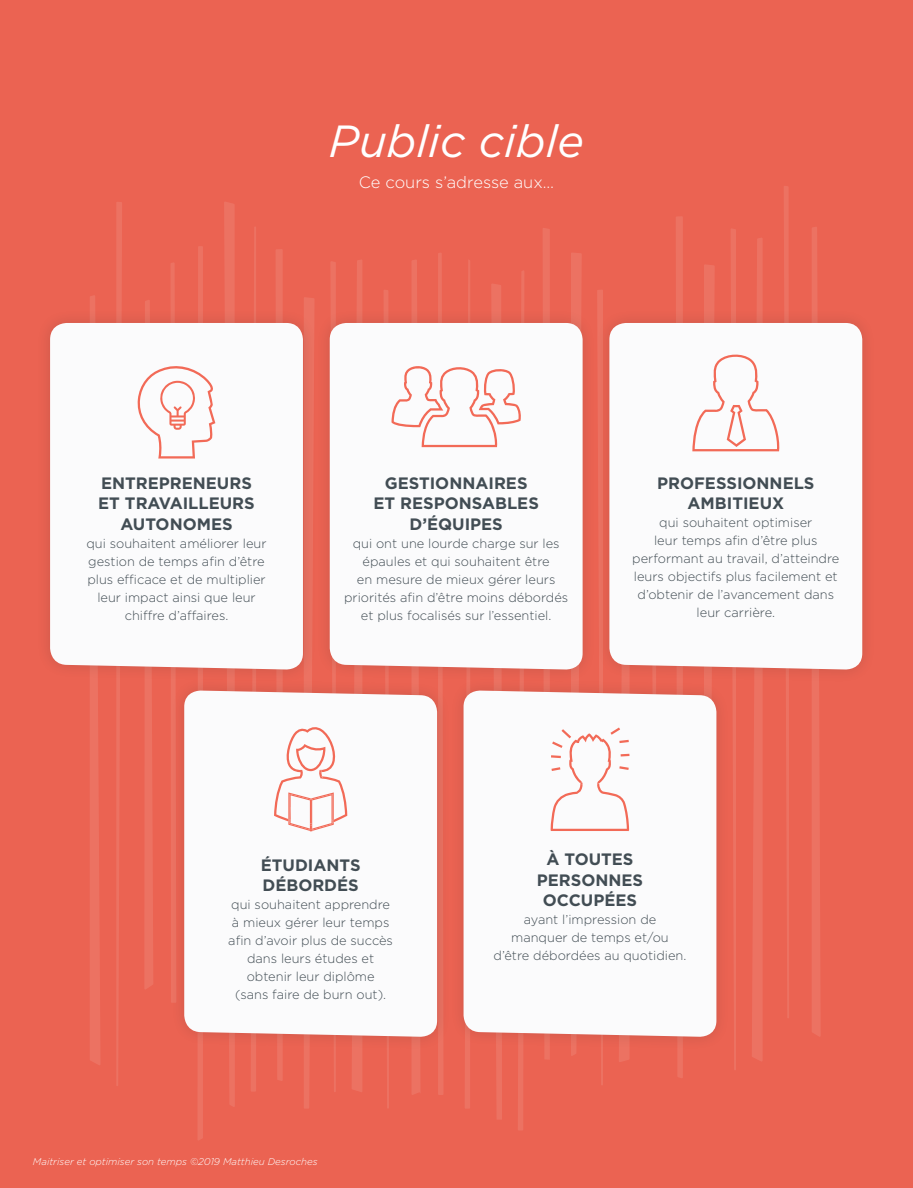
<style>
.page{position:relative;width:913px;height:1188px;background:#eb6352}
.page>*{position:absolute;margin:0;border:0;box-sizing:border-box;transform-origin:0 0}
.t1{font:italic 45px "Gotham";color:#fff}
.t2{font:700 16.5px/20.5px "Gotham";color:#424d54;text-align:center}
.t3{font:300 16.5px "Gotham";color:#fff}
.t4{font:300 12.9px/18px "Gotham";color:#424d54;text-align:center}
.Leçon{font:italic 300 9.75px "Gotham";color:#fff}
</style>
<div class="page">
<svg style="left:224px;top:202px;width:11px;height:905px"></svg>
<svg style="left:251px;top:227px;width:5px;height:864px"></svg>
<svg style="left:676px;top:216px;width:7px;height:862px"></svg>
<svg style="left:812px;top:227px;width:8px;height:810px"></svg>
<svg style="left:116px;top:202px;width:6px;height:884px"></svg>
<svg style="left:90px;top:295px;width:10px;height:770px"></svg>
<div style="left:36px;top:309px;width:280px;height:374px;background:#e76151"></div>
<div style="left:50px;top:323px;width:224px;height:347px;background:#fbfbfc"></div>
<svg style="left:136px;top:246px;width:79px;height:894px"></svg>
<div style="left:595px;top:309px;width:280px;height:374px;background:#231f20;opacity:.15"></div>
<div style="left:629px;top:323px;width:233px;height:347px;background:#fbfbfc"></div>
<svg style="left:692px;top:186px;width:97px;height:884px"></svg>
<div style="left:362px;top:323px;width:180px;height:347px;background:#fbfbfc"></div>
<svg style="left:383px;top:253px;width:141px;height:877px"></svg>
<div style="left:449px;top:677px;width:281px;height:373px;background:#231f20;opacity:.15"></div>
<div style="left:463px;top:690px;width:253px;height:347px;background:#fbfbfc"></div>
<svg style="left:542px;top:228px;width:87px;height:857px"></svg>
<div style="left:170px;top:677px;width:281px;height:373px;background:#231f20;opacity:.15"></div>
<div style="left:184px;top:690px;width:253px;height:347px;background:#fbfbfc"></div>
<svg style="left:274px;top:249px;width:88px;height:859px"></svg>
<p class="t1" style="left:329px;top:113px;width:257px">Public cible</p>
<p class="t3" style="left:359px;top:172px;width:197px">Ce cours s’adresse aux…</p>
<p class="t2" style="left:98px;top:473px;width:158px">ENTREPRENEURS<br>ET TRAVAILLEURS<br>AUTONOMES</p>
<p class="t4" style="left:86px;top:534px;width:182px">qui souhaitent améliorer leur gestion de temps afin d’être plus efficace et de multiplier leur impact ainsi que leur chiffre d’affaires.</p>
<p class="t2" style="left:373px;top:473px;width:167px">GESTIONNAIRES<br>ET RESPONSABLES<br>D’ÉQUIPES</p>
<p class="t4" style="left:344px;top:534px;width:226px">qui ont une lourde charge sur les épaules et qui souhaitent être<br>en mesure de mieux gérer leurs priorités afin d’être moins débordés et plus focalisés sur l’essentiel.</p>
<p class="t2" style="left:657px;top:473px;width:159px">PROFESSIONNELS<br>AMBITIEUX</p>
<p class="t4" style="left:632px;top:514px;width:209px">qui souhaitent optimiser<br>leur temps afin d’être plus performant au travail, d’atteindre leurs objectifs plus facilement et d’obtenir de l’avancement dans leur carrière.</p>
<p class="t2" style="left:261px;top:855px;width:101px;text-align:left">ÉTUDIANTS<br>DÉBORDÉS</p>
<p class="t4" style="left:228px;top:895px;width:166px">qui souhaitent apprendre à mieux gérer leur temps afin d’avoir plus de succès dans leurs études et obtenir leur diplôme<br>(sans faire de burn out).</p>
<p class="Leçon" style="left:33px;top:1155px;width:286px">Maitriser et optimiser son temps ©2019 Matthieu Desroches</p>
<p class="t2" style="left:537px;top:849px;width:108px">À TOUTES<br>PERSONNES<br>OCCUPÉES</p>
<p class="t4" style="left:493px;top:910px;width:194px">ayant l’impression de<br>manquer de temps et/ou d’être débordées au quotidien.</p>
</div>
